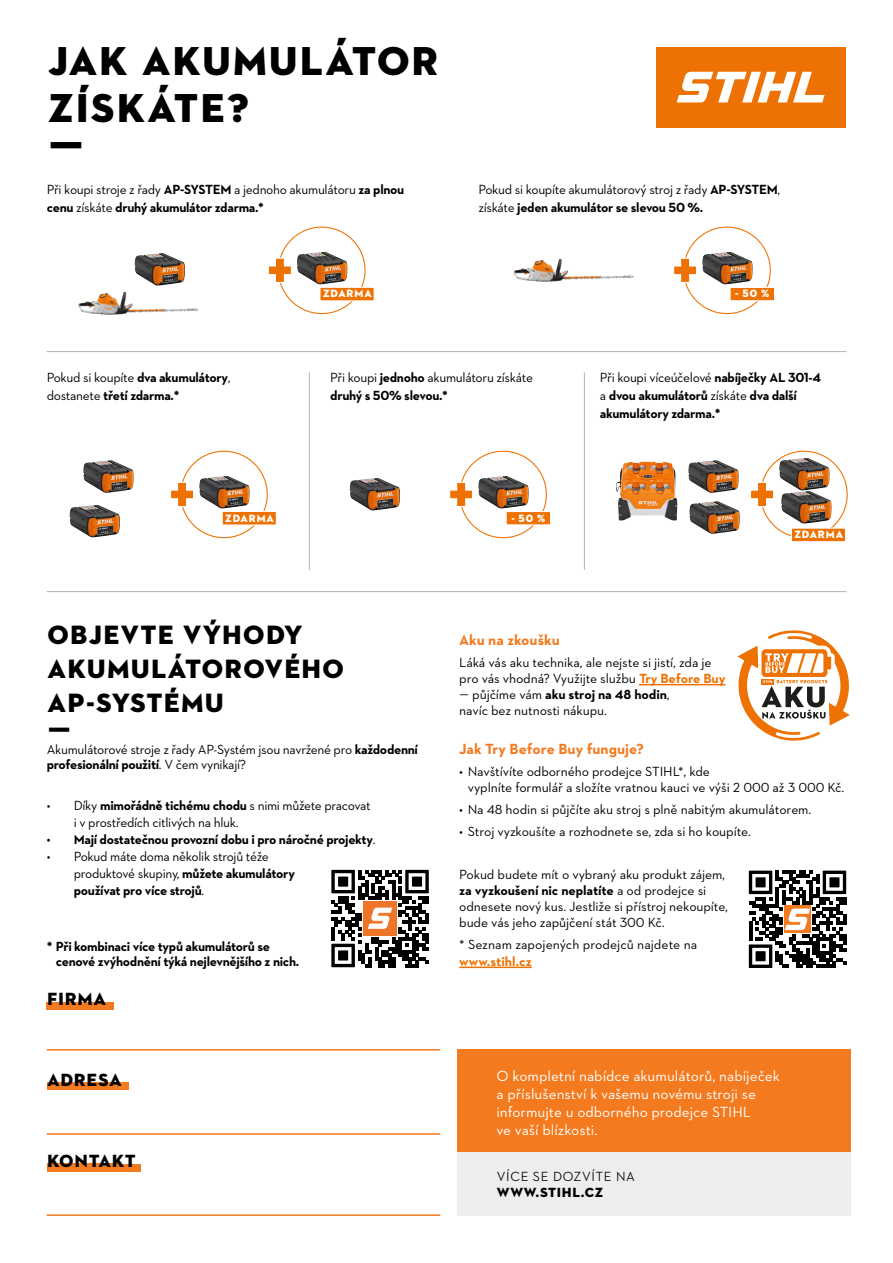
<style>
.page{position:relative;width:893px;height:1263px;background:#fff}
.page>*{position:absolute;margin:0;border:0;box-sizing:border-box;transform-origin:0 0}
.t1{font:41.1px/47.7px "STIHL Contraface Display Titling";color:#000}
.t2{font:27px/33.8px "STIHL Contraface Display Titling";color:#000}
.t3{font:18px "STIHL Contraface Display Titling";color:#000}
.t4{font:15px/18px "STIHL Contraface Text";color:#fff}
.t5{font:700 15px "STIHL Contraface Text";color:#f3791f}
.t6{font:13.5px/16.2px "STIHL Contraface Text";letter-spacing:-.01em;color:#000}
.t7{font:700 13.5px/17.7px "STIHL Contraface Text";letter-spacing:-.025em;color:#000}
.t8{font:500 13.5px "STIHL Contraface Display";color:#000}
.t9{font:700 13.5px "STIHL Contraface Text";color:#ee7203}
.t10{font:13.5px "STIHL Contraface Display Titling";color:#000}
.t11{font:10.8px "STIHL Contraface Display Titling";letter-spacing:.015em;color:#fff}
.s1{font-weight:700}
.s2{font-weight:400}
.s3{font-weight:700;color:#ee7203}
.s4{font-family:"STIHL Contraface Display";font-weight:500}
.s5{font-weight:700;color:#fff}
.s6{color:#fff}
</style>
<div class="page">
<hr style="left:639px;top:684px;width:86px;height:1px;background:#ee7203">
<hr style="left:459px;top:966px;width:73px;height:2px;background:#ee7203">
<div style="left:656px;top:47px;width:189px;height:80px;background:#ee7203"></div>
<svg style="left:677px;top:72px;width:148px;height:30px"></svg>
<hr style="left:309px;top:372px;width:1px;height:198px;background:#b3b2b2">
<hr style="left:584px;top:372px;width:1px;height:198px;background:#b3b2b2">
<hr style="left:47px;top:351px;width:799px;height:1px;background:#b3b2b2">
<hr style="left:47px;top:591px;width:799px;height:1px;background:#b3b2b2">
<img style="left:688px;top:460px;width:51px;height:33px">
<img style="left:689px;top:501px;width:51px;height:33px">
<img style="left:616px;top:462px;width:61px;height:59px">
<img style="left:83px;top:460px;width:51px;height:33px">
<img style="left:70px;top:505px;width:50px;height:32px">
<img style="left:350px;top:478px;width:50px;height:32px">
<img style="left:135px;top:253px;width:50px;height:33px">
<img style="left:78px;top:292px;width:53px;height:23px">
<img style="left:514px;top:259px;width:52px;height:23px">
<svg style="left:269px;top:257px;width:22px;height:25px"></svg>
<img style="left:297px;top:252px;width:50px;height:32px">
<div style="left:319px;top:287px;width:56px;height:14px;background:#ee7203;border:1px solid #fff"></div>
<svg style="left:171px;top:481px;width:22px;height:27px"></svg>
<img style="left:199px;top:476px;width:51px;height:32px">
<div style="left:222px;top:511px;width:55px;height:15px;background:#ee7203;border:1px solid #fff"></div>
<svg style="left:674px;top:257px;width:23px;height:25px"></svg>
<img style="left:702px;top:252px;width:51px;height:32px">
<div style="left:729px;top:287px;width:46px;height:14px;background:#ee7203;border:1px solid #fff"></div>
<svg style="left:449px;top:481px;width:24px;height:27px"></svg>
<img style="left:478px;top:476px;width:51px;height:32px">
<div style="left:506px;top:511px;width:45px;height:14px;background:#ee7203;border:1px solid #fff"></div>
<svg style="left:751px;top:481px;width:22px;height:27px"></svg>
<img style="left:779px;top:458px;width:50px;height:32px">
<div style="left:791px;top:527px;width:55px;height:15px;background:#ee7203;border:1px solid #fff"></div>
<img style="left:781px;top:491px;width:50px;height:33px">
<hr style="left:47px;top:1049px;width:393px;height:1px;background:#f37a1f">
<hr style="left:47px;top:1133px;width:393px;height:2px;background:#f37a1f">
<hr style="left:47px;top:1214px;width:393px;height:2px;background:#f37a1f">
<div style="left:47px;top:1002px;width:67px;height:7px;background:#f37a1f"></div>
<div style="left:47px;top:1083px;width:82px;height:7px;background:#f37a1f"></div>
<div style="left:47px;top:1164px;width:94px;height:7px;background:#f37a1f"></div>
<div style="left:457px;top:1049px;width:393px;height:103px;background:#f37a1f"></div>
<div style="left:457px;top:1152px;width:393px;height:64px;background:#ededed"></div>
<svg style="left:737px;top:630px;width:113px;height:111px"></svg>
<svg style="left:331px;top:870px;width:98px;height:97px"></svg>
<img style="left:363px;top:902px;width:34px;height:33px">
<svg style="left:749px;top:870px;width:97px;height:98px"></svg>
<img style="left:784px;top:906px;width:27px;height:27px">
<h1 class="t1" style="left:47px;top:37px;width:394px">JAK AKUMULÁTOR<br>ZÍSKÁTE?<br>Ƒ</h1>
<p class="t6" style="left:47px;top:180px;width:359px;line-height:17.7px">Při koupi stroje z řady <span class="s1">AP-SYSTEM</span> a jednoho akumulátoru <span class="s1">za plnou cenu</span> získáte <span class="s1">druhý akumulátor zdarma.*</span></p>
<p class="t11" style="left:323px;top:287px;width:51px">ZDARMA</p>
<p class="t6" style="left:478px;top:180px;width:303px;line-height:17.7px">Pokud si koupíte akumulátorový stroj z řady <span class="s1">AP-SYSTEM</span>, získáte <span class="s1">jeden akumulátor se slevou 50 %.</span></p>
<p class="t11" style="left:735px;top:287px;width:36px">- 50 %</p>
<p class="t7" style="left:47px;top:369px;width:185px"><span class="s2">Pokud si koupíte</span> dva akumulátory<span class="s2">, dostanete</span> třetí zdarma.*</p>
<p class="t11" style="left:225px;top:511px;width:51px">ZDARMA</p>
<p class="t6" style="left:330px;top:369px;width:204px;line-height:17.7px">Při koupi <span class="s1">jednoho</span> akumulátoru získáte <span class="s1">druhý s 50% slevou.*</span></p>
<p class="t11" style="left:511px;top:511px;width:36px">- 50 %</p>
<p class="t7" style="left:600px;top:369px;width:223px"><span class="s2">Při koupi víceúčelové</span> nabíječky AL 301-4 <span class="s2">a</span> dvou akumulátorů <span class="s2">získáte</span> dva další akumulátory zdarma.*</p>
<p class="t11" style="left:794px;top:528px;width:51px">ZDARMA</p>
<h2 class="t2" style="left:47px;top:618px;width:299px">OBJEVTE VÝHODY<br>AKUMULÁTOROVÉHO<br>AP-SYSTÉMU<br>Ƒ</h2>
<p class="t6" style="left:47px;top:742px;width:373px;line-height:15px">Akumulátorové stroje z řady AP-Systém jsou navržené pro <span class="s1">každodenní profesionální použití</span>. V čem vynikají?</p>
<p class="t6" style="left:74px;top:797px;width:299px;line-height:16.8px;text-indent:-27px">• Díky <span class="s1">mimořádně tichému chodu</span> s nimi můžete pracovat i v prostředích citlivých na hluk.</p>
<p class="t7" style="left:47px;top:830px;width:330px">• Mají dostatečnou provozní dobu i pro náročné projekty<span class="s2">.</span></p>
<p class="t6" style="left:74px;top:848px;width:223px;line-height:16.8px;text-indent:-27px">• Pokud máte doma několik strojů téže produktové skupiny, <span class="s1">můžete akumulátory používat pro více strojů</span>.</p>
<p class="t7" style="left:56px;top:939px;width:245px;line-height:15px;text-indent:-9px">* Při kombinaci více typů akumulátorů se cenové zvýhodnění týká nejlevnějšího z nich.</p>
<h3 class="t3" style="left:47px;top:987px;width:61px">FIRMA</h3>
<h3 class="t3" style="left:47px;top:1068px;width:77px">ADRESA</h3>
<h3 class="t3" style="left:47px;top:1149px;width:91px">KONTAKT</h3>
<p class="t5" style="left:459px;top:630px;width:102px">Aku na zkoušku</p>
<p class="t6" style="left:459px;top:654px;width:268px">Láká vás aku technika, ale nejste si jistí, zda je pro vás vhodná? Využijte službu <span class="s3">Try Before Buy</span></p>
<p class="t6" style="left:459px;top:686px;width:212px"><span class="s4">—</span> půjčíme vám <span class="s5">aku stroj na 48 hodin</span>, navíc bez <span class="s6">nutnosti nákupu</span>.</p>
<p class="t5" style="left:459px;top:739px;width:186px">Jak Try Before Buy funguje?</p>
<p class="t6" style="left:468px;top:763px;width:378px;text-indent:-9px">• Navštívíte odborného prodejce STIHL*, kde<br>vyplníte formulář a složíte vratnou kauci ve výši 2 000 až 3 000 Kč.</p>
<p class="t6" style="left:459px;top:801px;width:354px">• Na 48 hodin si půjčíte aku stroj s plně nabitým akumulátorem.</p>
<p class="t6" style="left:459px;top:823px;width:293px">• Stroj vyzkoušíte a rozhodnete se, zda si ho koupíte.</p>
<p class="t6" style="left:459px;top:866px;width:270px">Pokud budete mít o vybraný aku produkt zájem, <span class="s1">za vyzkoušení nic neplatíte</span> a od prodejce si odnesete nový kus. Jestliže si přístroj nekoupíte, bude vás jeho zapůjčení stát 300 Kč.</p>
<p class="t6" style="left:459px;top:936px;width:240px">* Seznam zapojených prodejců najdete na</p>
<p class="t9" style="left:459px;top:952px;width:74px">www.stihl.cz</p>
<p class="t4" style="left:496px;top:1067px;width:285px">O kompletní nabídce akumulátorů, nabíječek a příslušenství k vašemu novému stroji se informujte u odborného prodejce STIHL<br>ve vaší blízkosti.</p>
<p class="t8" style="left:496px;top:1169px;width:140px">VÍCE SE DOZVÍTE NA</p>
<p class="t10" style="left:496px;top:1184px;width:109px">WWW.STIHL.CZ</p>
</div>
